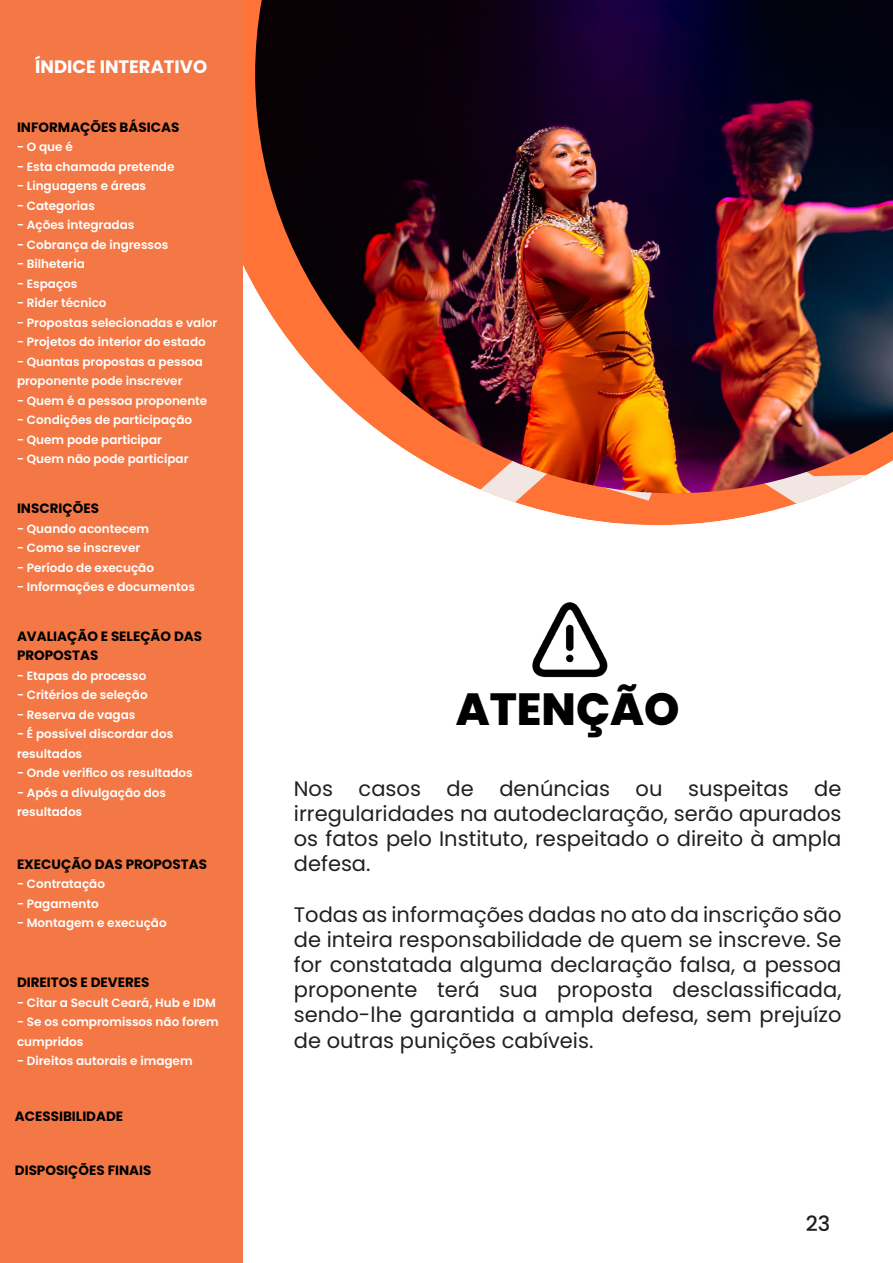
<style>
.page{position:relative;width:893px;height:1263px;background:#fff}
.page>*{position:absolute;margin:0;border:0;box-sizing:border-box;transform-origin:0 0}
.t1{font:800 45px "Poppins";color:#000001}
.t2{font:21px/25.2px "Poppins";color:#231f20;text-align:justify}
.t3{font:500 21px "Poppins";color:#231f20}
.t4{font:700 18px "Poppins";color:#fff}
.t5{font:700 13.5px/19.5px "Poppins";color:#000001}
.t6{font:600 12px/19.5px "Poppins";color:#fff}
</style>
<div class="page">
<svg style="left:242px;top:0;width:503px;height:544px"></svg>
<img style="left:255px;top:0;width:638px;height:493px">
<img style="left:532px;top:602px;width:76px;height:76px">
<div style="left:0;top:0;width:242px;height:1263px;background:#f47846"></div>
<p class="t4" style="left:35px;top:56px;width:173px">ÍNDICE INTERATIVO</p>
<p class="t5" style="left:17px;top:117px;width:164px">INFORMAÇÕES BÁSICAS</p>
<p class="t6" style="left:17px;top:137px;width:57px">- O que é</p>
<p class="t6" style="left:17px;top:157px;width:159px">- Esta chamada pretende</p>
<p class="t6" style="left:17px;top:176px;width:131px">- Linguagens e áreas</p>
<p class="t6" style="left:17px;top:196px;width:79px">- Categorias</p>
<p class="t6" style="left:17px;top:215px;width:119px">- Ações integradas</p>
<p class="t6" style="left:17px;top:235px;width:153px">- Cobrança de ingressos</p>
<p class="t6" style="left:17px;top:254px;width:69px">- Bilheteria</p>
<p class="t6" style="left:17px;top:274px;width:62px">- Espaços</p>
<p class="t6" style="left:17px;top:293px;width:91px">- Rider técnico</p>
<p class="t6" style="left:17px;top:313px;width:202px">- Propostas selecionadas e valor</p>
<p class="t6" style="left:17px;top:332px;width:190px">- Projetos do interior do estado</p>
<p class="t6" style="left:17px;top:352px;width:188px">- Quantas propostas a pessoa proponente pode inscrever</p>
<p class="t6" style="left:17px;top:391px;width:192px">- Quem é a pessoa proponente</p>
<p class="t6" style="left:17px;top:410px;width:177px">- Condições de participação</p>
<p class="t6" style="left:17px;top:430px;width:147px">- Quem pode participar</p>
<p class="t6" style="left:17px;top:449px;width:173px">- Quem não pode participar</p>
<p class="t5" style="left:17px;top:499px;width:84px">INSCRIÇÕES</p>
<p class="t6" style="left:17px;top:519px;width:134px">- Quando acontecem</p>
<p class="t6" style="left:17px;top:538px;width:125px">- Como se inscrever</p>
<p class="t6" style="left:17px;top:558px;width:139px">- Período de execução</p>
<p class="t6" style="left:17px;top:577px;width:180px">- Informações e documentos</p>
<p class="t5" style="left:17px;top:626px;width:187px">AVALIAÇÃO E SELEÇÃO DAS<br>PROPOSTAS</p>
<p class="t6" style="left:17px;top:666px;width:131px">- Etapas do processo</p>
<p class="t6" style="left:17px;top:685px;width:132px">- Critérios de seleção</p>
<p class="t6" style="left:17px;top:705px;width:120px">- Reserva de vagas</p>
<p class="t6" style="left:17px;top:724px;width:158px">- É possível discordar dos resultados</p>
<p class="t6" style="left:17px;top:763px;width:177px">- Onde verifico os resultados</p>
<p class="t6" style="left:17px;top:783px;width:151px">- Após a divulgação dos resultados</p>
<p class="t5" style="left:17px;top:854px;width:192px">EXECUÇÃO DAS PROPOSTAS</p>
<p class="t6" style="left:17px;top:874px;width:90px">- Contratação</p>
<p class="t6" style="left:17px;top:894px;width:83px">- Pagamento</p>
<p class="t6" style="left:17px;top:913px;width:151px">- Montagem e execução</p>
<p class="t5" style="left:17px;top:973px;width:134px">DIREITOS E DEVERES</p>
<p class="t6" style="left:17px;top:993px;width:200px">- Citar a Secult Ceará, Hub e IDM</p>
<p class="t6" style="left:17px;top:1012px;width:203px">- Se os compromissos não forem cumpridos</p>
<p class="t6" style="left:17px;top:1051px;width:177px">- Direitos autorais e imagem</p>
<p class="t5" style="left:15px;top:1107px;width:110px">ACESSIBILIDADE</p>
<p class="t5" style="left:15px;top:1160px;width:138px">DISPOSIÇÕES FINAIS</p>
<p class="t1" style="left:456px;top:683px;width:225px">ATENÇÃO</p>
<p class="t2" style="left:294px;top:776px;width:549px">Nos casos de denúncias ou suspeitas de irregularidades na autodeclaração, serão apurados os fatos pelo Instituto, respeitado o direito à ampla defesa.</p>
<p class="t2" style="left:294px;top:902px;width:549px">Todas as informações dadas no ato da inscrição são de inteira responsabilidade de quem se inscreve. Se for constatada alguma declaração falsa, a pessoa proponente terá sua proposta desclassificada, sendo-lhe garantida a ampla defesa, sem prejuízo de outras punições cabíveis.</p>
<h2 class="t3" style="left:806px;top:1211px;width:26px">23</h2>
</div>
